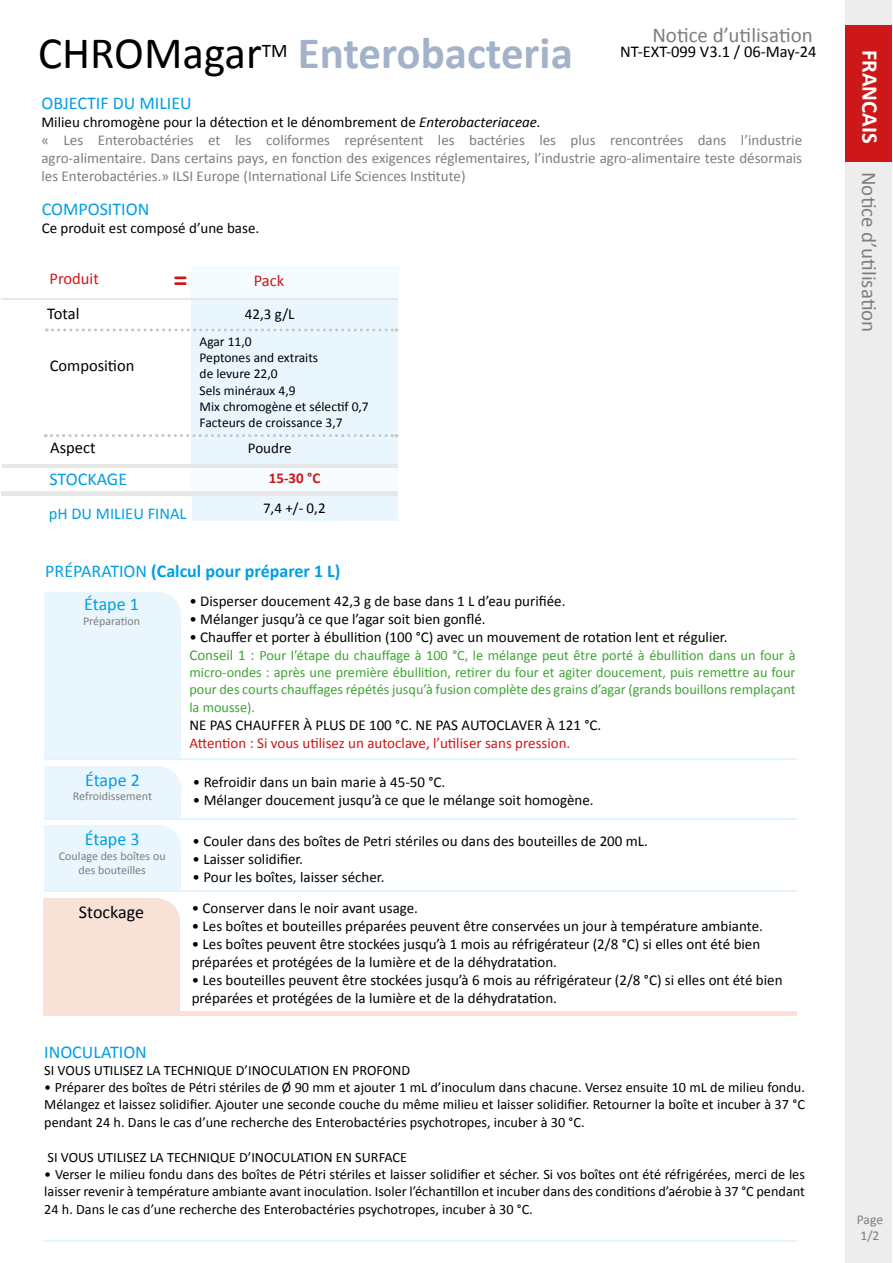
<style>
.page{position:relative;width:893px;height:1263px;background:#fff}
.page>*{position:absolute;margin:0;border:0;box-sizing:border-box;transform-origin:0 0}
.t1{font:700 45px "Calibri";color:#a2b2c8}
.t2{font:45px "Calibri";color:#000}
.t3{font:700 28.5px "Calibri";color:#cd1719}
.t4{font:700 22.5px "Calibri";color:#fff}
.t5{font:21px "Calibri";color:#7e7e7d}
.t6{font:19.2px "Calibri";color:#000}
.t7{font:18px "Calibri";color:#009fe3}
.t8{font:700 18px "Calibri";color:#009fe3}
.t9{font:18px "Calibri";color:#000}
.t10{font:16.5px "Calibri";color:#000}
.t11{font:16.5px "Calibri";color:#009fe3}
.t12{font:16.5px "Calibri";color:#cd1719}
.t13{font:15px/18px "Calibri";color:#000}
.t14{font:15px/18px "Calibri";color:#7e7e7d}
.t15{font:15px "Calibri";color:#cd1719}
.t16{font:700 15px "Calibri";color:#cd1719}
.t17{font:14.25px/17.5px "Calibri";color:#000;text-align:justify}
.t18{font:14.25px/17.4px "Calibri";color:#3fa535;text-align:justify}
.t19{font:13.5px/16.2px "Calibri";color:#000}
.t20{font:13.5px/16.2px "Calibri";color:#7e7e7d}
.t21{font:12px/14.4px "Calibri";color:#7e7e7d;text-align:center}
.s1{color:#000}
.s2{font-style:italic;color:#000}
.s3{font-weight:400}
.s4{font-size:15px}
</style>
<div class="page">
<div style="left:44px;top:620px;width:137px;height:138px;background:#eaf6fe"></div>
<div style="left:44px;top:592px;width:117px;height:39px;background:#eaf6fe"></div>
<div style="left:136px;top:592px;width:45px;height:45px;background:#eaf6fe;border-radius:50%"></div>
<div style="left:43px;top:898px;width:116px;height:49px;background:#f8e1d7"></div>
<div style="left:135px;top:898px;width:45px;height:46px;background:#f8e1d7;border-radius:50%"></div>
<div style="left:43px;top:924px;width:137px;height:92px;background:#f8e1d7"></div>
<hr style="left:44px;top:1012px;width:753px;height:4px;background:#f8e1d7">
<div style="left:44px;top:766px;width:117px;height:49px;background:#eaf6fe"></div>
<div style="left:136px;top:767px;width:46px;height:45px;background:#eaf6fe;border-radius:50%"></div>
<div style="left:44px;top:793px;width:137px;height:26px;background:#eaf6fe"></div>
<hr style="left:44px;top:758px;width:753px;height:2px;background:#e4f4fe">
<div style="left:845px;top:0;width:47px;height:1263px;background:#ededed"></div>
<div style="left:845px;top:25px;width:47px;height:136px;background:#cd1719"></div>
<div style="left:191px;top:466px;width:207px;height:24px;background:#f5fbfe"></div>
<div style="left:191px;top:266px;width:207px;height:33px;background:#f5fbfe"></div>
<div style="left:192px;top:496px;width:205px;height:25px;background:#eaf6fe"></div>
<div style="left:191px;top:299px;width:207px;height:165px;background:#eaf6fe"></div>
<svg style="left:45px;top:434px;width:352px;height:3px"></svg>
<svg style="left:46px;top:328px;width:351px;height:3px"></svg>
<hr style="left:2px;top:464px;width:395px;height:4px;background:#e7e7e7">
<hr style="left:44px;top:818px;width:753px;height:1px;background:#e4f4fe">
<div style="left:44px;top:825px;width:117px;height:49px;background:#eaf6fe"></div>
<div style="left:136px;top:825px;width:45px;height:45px;background:#eaf6fe;border-radius:50%"></div>
<div style="left:44px;top:851px;width:137px;height:39px;background:#eaf6fe"></div>
<hr style="left:44px;top:890px;width:753px;height:2px;background:#e4f4fe">
<hr style="left:44px;top:1240px;width:753px;height:2px;background:#e4f4fe">
<hr style="left:1px;top:298px;width:396px;height:2px;background:#e7e7e7">
<div style="left:1px;top:491px;width:396px;height:5px;background:#e7e7e7"></div>
<h3 class="t5" style="left:652px;top:20px;width:162px">Notice d’utilisation</h3>
<h1 class="t2" style="left:38px;top:22px;width:225px">CHROMagar</h1>
<p class="t6" style="left:262px;top:37px;width:27px">TM</p>
<h1 class="t1" style="left:298px;top:21px;width:277px">Enterobacteria</h1>
<p class="t7" style="left:41px;top:91px;width:152px">OBJECTIF DU MILIEU</p>
<p class="t14" style="left:41px;top:113px;width:762px"><span class="s1">Milieu chromogène pour la détection et le dénombrement de</span> <span class="s2">Enterobacteriaceae.<br></span>« Les Enterobactéries et les coliformes représentent les bactéries les plus rencontrées dans l’industrie agro-alimentaire. Dans certains pays, en fonction des exigences réglementaires, l’industrie agro-alimentaire teste désormais les Enterobactéries.» ILSI Europe (International Life Sciences Institute)</p>
<p class="t10" style="left:620px;top:40px;width:198px">NT-EXT-099 V3.1 / 06-May-24</p>
<p class="t7" style="left:42px;top:197px;width:109px">COMPOSITION</p>
<p class="t13" style="left:42px;top:219px;width:219px">Ce produit est composé d’une base.</p>
<p class="t12" style="left:50px;top:267px;width:51px">Produit</p>
<h2 class="t3" style="left:173px;top:260px;width:16px">=</h2>
<p class="t12" style="left:254px;top:269px;width:32px">Pack</p>
<p class="t10" style="left:47px;top:302px;width:34px">Total</p>
<p class="t13" style="left:245px;top:304px;width:51px">42,3 g/L</p>
<p class="t10" style="left:50px;top:354px;width:86px">Composition</p>
<p class="t19" style="left:200px;top:333px;width:171px">Agar 11,0<br>Peptones and extraits<br>de levure 22,0<br>Sels minéraux 4,9<br>Mix chromogène et sélectif 0,7<br>Facteurs de croissance 3,7</p>
<p class="t10" style="left:50px;top:436px;width:47px">Aspect</p>
<p class="t13" style="left:248px;top:439px;width:45px">Poudre</p>
<p class="t7" style="left:49px;top:466px;width:79px">STOCKAGE</p>
<p class="t16" style="left:269px;top:467px;width:53px">15-30 °C</p>
<p class="t13" style="left:263px;top:499px;width:64px">7,4 +/- 0,2</p>
<p class="t11" style="left:49px;top:502px;width:139px">pH DU MILIEU FINAL</p>
<p class="t8" style="left:45px;top:558px;width:297px"><span class="s3">PRÉPARATION</span> (Calcul pour préparer 1 L)</p>
<p class="t7" style="left:84px;top:592px;width:56px">Étape 1</p>
<p class="t21" style="left:83px;top:613px;width:59px">Préparation</p>
<p class="t7" style="left:85px;top:767px;width:56px">Étape 2</p>
<p class="t21" style="left:73px;top:789px;width:81px">Refroidissement</p>
<p class="t13" style="left:189px;top:592px;width:378px">• Disperser doucement 42,3 g de base dans 1 L d’eau purifiée.</p>
<p class="t13" style="left:189px;top:610px;width:298px">• Mélanger jusqu’à ce que l’agar soit bien gonflé.</p>
<p class="t13" style="left:189px;top:628px;width:540px">• Chauffer et porter à ébullition (100 °C) avec un mouvement de rotation lent et régulier.</p>
<p class="t18" style="left:189px;top:646px;width:608px"><span class="s4">Conseil 1 :</span> Pour l’étape du chauffage à 100 °C, le mélange peut être porté à ébullition dans un four à micro-ondes : après une première ébullition, retirer du four et agiter doucement, puis remettre au four pour des courts chauffages répétés jusqu’à fusion complète des grains d’agar (grands bouillons remplaçant la mousse).</p>
<p class="t13" style="left:189px;top:716px;width:413px">NE PAS CHAUFFER À PLUS DE 100 °C. NE PAS AUTOCLAVER À 121 °C.</p>
<p class="t15" style="left:189px;top:733px;width:383px">Attention : Si vous utilisez un autoclave, l’utiliser sans pression.</p>
<p class="t13" style="left:193px;top:773px;width:254px">• Refroidir dans un bain marie à 45-50 °C.</p>
<p class="t13" style="left:193px;top:791px;width:402px">• Mélanger doucement jusqu’à ce que le mélange soit homogène.</p>
<p class="t7" style="left:85px;top:827px;width:56px">Étape 3</p>
<p class="t21" style="left:59px;top:848px;width:108px">Coulage des boîtes ou des bouteilles</p>
<p class="t13" style="left:193px;top:831px;width:457px">• Couler dans des boîtes de Petri stériles ou dans des bouteilles de 200 mL.</p>
<p class="t13" style="left:193px;top:849px;width:112px">• Laisser solidifier.</p>
<p class="t13" style="left:193px;top:867px;width:193px">• Pour les boîtes, laisser sécher.</p>
<p class="t9" style="left:79px;top:899px;width:67px">Stockage</p>
<p class="t13" style="left:192px;top:899px;width:228px">• Conserver dans le noir avant usage.</p>
<p class="t13" style="left:192px;top:917px;width:573px">• Les boîtes et bouteilles préparées peuvent être conservées un jour à température ambiante.</p>
<p class="t13" style="left:192px;top:935px;width:570px">• Les boîtes peuvent être stockées jusqu’à 1 mois au réfrigérateur (2/8 °C) si elles ont été bien préparées et protégées de la lumière et de la déhydratation.</p>
<p class="t13" style="left:192px;top:971px;width:592px">• Les bouteilles peuvent être stockées jusqu’à 6 mois au réfrigérateur (2/8 °C) si elles ont été bien préparées et protégées de la lumière et de la déhydratation.</p>
<p class="t7" style="left:44px;top:1039px;width:104px">INOCULATION</p>
<p class="t17" style="left:44px;top:1061px;width:367px">SI VOUS UTILISEZ LA TECHNIQUE D’INOCULATION EN PROFOND</p>
<p class="t17" style="left:44px;top:1078px;width:762px">• Préparer des boîtes de Pétri stériles de Ø 90 mm et ajouter 1 mL d’inoculum dans chacune. Versez ensuite 10 mL de milieu fondu.<br>Mélangez et laissez solidifier. Ajouter une seconde couche du même milieu et laisser solidifier. Retourner la boîte et incuber à 37 °C pendant 24 h. Dans le cas d’une recherche des Enterobactéries psychotropes, incuber à 30 °C.</p>
<p class="t17" style="left:47px;top:1148px;width:361px">SI VOUS UTILISEZ LA TECHNIQUE D’INOCULATION EN SURFACE</p>
<p class="t17" style="left:44px;top:1165px;width:762px">• Verser le milieu fondu dans des boîtes de Pétri stériles et laisser solidifier et sécher. Si vos boîtes ont été réfrigérées, merci de les laisser revenir à température ambiante avant inoculation. Isoler l’échantillon et incuber dans des conditions d’aérobie à 37 °C pendant 24 h. Dans le cas d’une recherche des Enterobactéries psychotropes, incuber à 30 °C.</p>
<h3 class="t4" style="left:886px;top:50px;width:95px;rotate:90deg">FRANCAIS</h3>
<h3 class="t5" style="left:884px;top:172px;width:162px;rotate:90deg">Notice d’utilisation</h3>
<p class="t20" style="left:857px;top:1211px;width:28px">Page<br>2 3</p>
<p class="t20" style="left:860px;top:1227px;width:20px">1/2</p>
</div>
